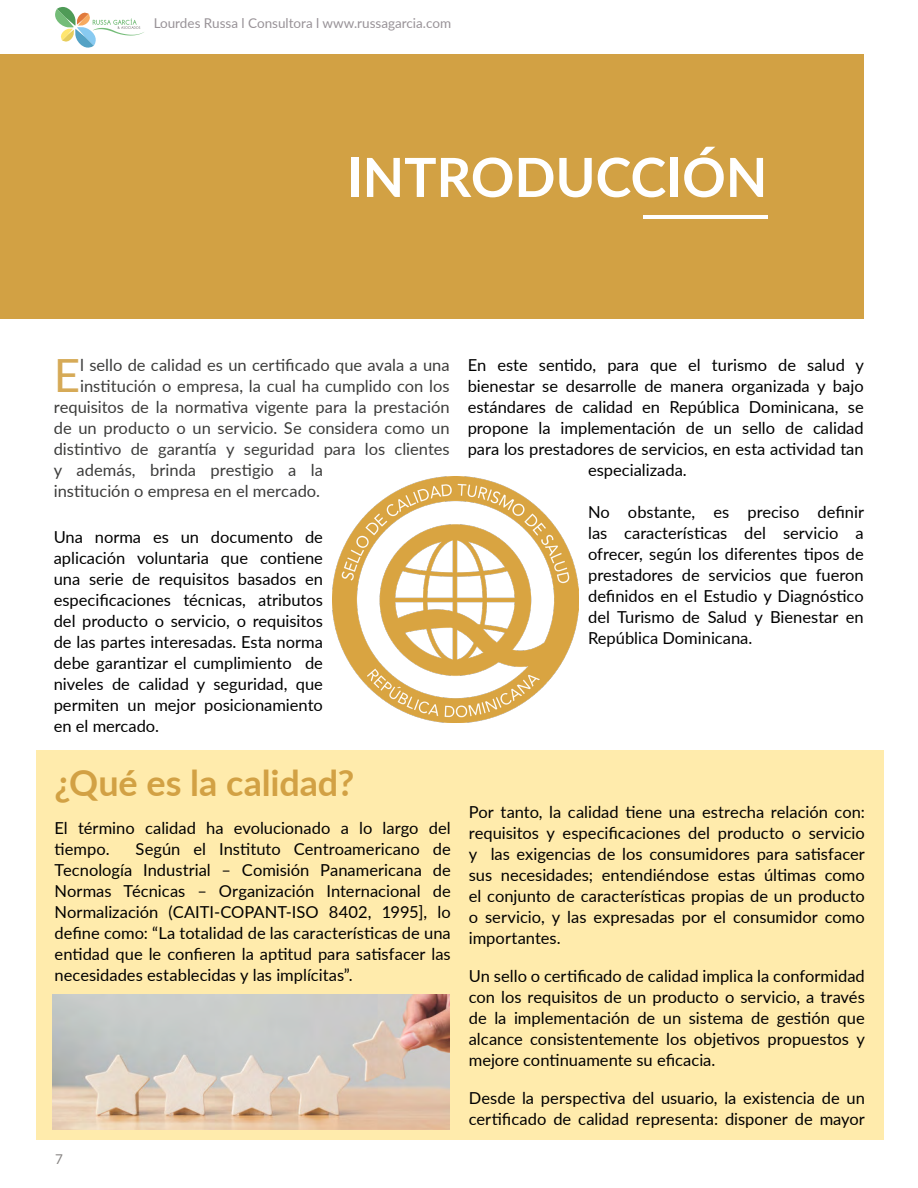
<style>
.page{position:relative;width:918px;height:1188px;background:#fff}
.page>*{position:absolute;margin:0;border:0;box-sizing:border-box;transform-origin:0 0}
.t1{font:700 54px "Lato";color:#fff}
.t2{font:45.75px "Lato";color:#d6aa57}
.t3{font:700 36px "Lato";letter-spacing:-.005em;color:#d2a144}
.t4{font:16.5px/21px "Lato";color:#000;text-align:justify}
.t5{font:16.5px "Lato";color:#3c3c3b}
.t6{font:13.5px "Lato";color:#989297}
.t7{font:13.5px "Lato";color:#878483}
</style>
<div class="page">
<svg style="left:55px;top:7px;width:89px;height:41px"></svg>
<div style="left:36px;top:750px;width:847px;height:390px;background:#ffebac"></div>
<div style="left:0;top:54px;width:863px;height:265px;background:#d2a144"></div>
<hr style="left:643px;top:216px;width:124px;height:3px;background:#fff">
<img style="left:333px;top:477px;width:245px;height:246px">
<img style="left:53px;top:995px;width:397px;height:135px">
<p class="t6" style="left:154px;top:13px;width:299px">Lourdes Russa l Consultora l www.russagarcia.com</p>
<h1 class="t1" style="left:347px;top:138px;width:422px">INTRODUCCIÓN</h1>
<h2 class="t2" style="left:54px;top:343px;width:28px">E</h2>
<p class="t5" style="left:80px;top:353px;width:371px">l sello de calidad es un certificado que avala a una</p>
<p class="t5" style="left:80px;top:374px;width:371px">institución o empresa, la cual ha cumplido con los</p>
<p class="t5" style="left:54px;top:395px;width:397px">requisitos de la normativa vigente para la prestación</p>
<p class="t5" style="left:54px;top:416px;width:397px">de un producto o un servicio. Se considera como un</p>
<p class="t5" style="left:54px;top:437px;width:397px">distintivo de garantía y seguridad para los clientes</p>
<p class="t5" style="left:54px;top:458px;width:271px">y además, brinda prestigio a la</p>
<p class="t5" style="left:54px;top:479px;width:268px">institución o empresa en el mercado.</p>
<p class="t4" style="left:54px;top:526px;width:271px">Una norma es un documento de aplicación voluntaria que contiene una serie de requisitos basados en especificaciones técnicas, atributos del producto o servicio, o requisitos de las partes interesadas. Esta norma debe garantizar el cumplimiento de niveles de calidad y seguridad, que permiten un mejor posicionamiento en el mercado.</p>
<h3 class="t3" style="left:55px;top:756px;width:301px">¿Qué es la calidad?</h3>
<p class="t4" style="left:55px;top:816px;width:398px">El término calidad ha evolucionado a lo largo del tiempo.</p>
<p class="t4" style="left:55px;top:837px;width:398px;text-indent:81px">Según el Instituto Centroamericano de Tecnología Industrial – Comisión Panamericana de Normas Técnicas – Organización Internacional de Normalización (CAITI-COPANT-ISO 8402, 1995], lo define como: “La totalidad de las características de una entidad que le confieren la aptitud para satisfacer las necesidades establecidas y las implícitas”.</p>
<p class="t7" style="left:55px;top:1149px;width:9px">7</p>
<p class="t4" style="left:468px;top:354px;width:398px">En este sentido, para que el turismo de salud y</p>
<p class="t4" style="left:468px;top:375px;width:398px">bienestar se desarrolle de manera organizada y bajo</p>
<p class="t4" style="left:468px;top:396px;width:397px">estándares de calidad en República Dominicana, se</p>
<p class="t4" style="left:468px;top:417px;width:397px">propone la implementación de un sello de calidad</p>
<p class="t4" style="left:468px;top:438px;width:397px">para los prestadores de servicios, en esta actividad tan</p>
<p class="t4" style="left:588px;top:459px;width:100px">especializada.</p>
<p class="t4" style="left:588px;top:501px;width:277px">No obstante, es preciso definir las características del servicio a ofrecer, según los diferentes tipos de prestadores de servicios que fueron definidos en el Estudio y Diagnóstico del Turismo de Salud y Bienestar en República Dominicana.</p>
<p class="t4" style="left:469px;top:801px;width:398px">Por tanto, la calidad tiene una estrecha relación con: requisitos y especificaciones del producto o servicio y las exigencias de los consumidores para satisfacer sus necesidades; entendiéndose estas últimas como el conjunto de características propias de un producto o servicio, y las expresadas por el consumidor como importantes.</p>
<p class="t4" style="left:469px;top:965px;width:398px">Un sello o certificado de calidad implica la conformidad con los requisitos de un producto o servicio, a través de la implementación de un sistema de gestión que alcance consistentemente los objetivos propuestos y mejore continuamente su eficacia.</p>
<p class="t4" style="left:469px;top:1087px;width:398px">Desde la perspectiva del usuario, la existencia de un certificado de calidad representa: disponer de mayor</p>
</div>
